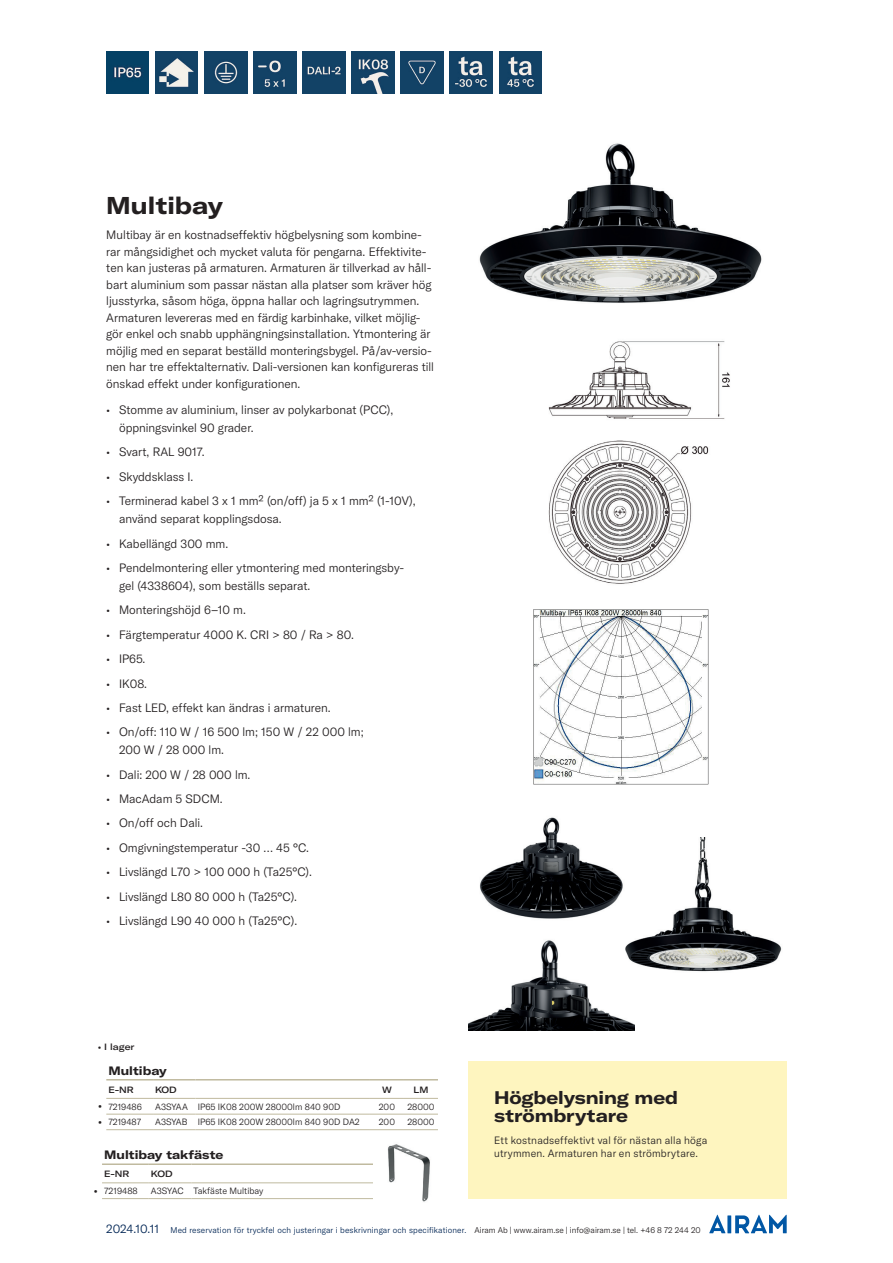
<style>
.page{position:relative;width:893px;height:1263px;background:#fff}
.page>*{position:absolute;margin:0;border:0;box-sizing:border-box;transform-origin:0 0}
.t1{font:700 expanded 24px "GT America";color:#231f20}
.t2{font:700 expanded 18px/18px "GT America";letter-spacing:-.005em;color:#231f20}
.t3{font:300 12px/16.5px "GT America";color:#231f20}
.t4{font:700 expanded 12px "GT America";color:#231f20}
.t5{font:300 10.5px/13.5px "GT America";letter-spacing:.02em;color:#231f20}
.t6{font:300 9px "GT America";color:#231f20}
.t7{font:500 expanded 9px "GT America";color:#231f20}
.t8{font:500 expanded 9px "GT America LC";letter-spacing:-.005em;color:#231f20}
.t9{font:300 8.25px "GT America";letter-spacing:.02em;color:#002554}
.s1{font-size:13.5px}
.s2{font-size:12px}
.s3{color:#231f20}
</style>
<div class="page">
<svg style="left:727px;top:1215px;width:4px;height:18px"></svg>
<svg style="left:709px;top:1215px;width:17px;height:18px"></svg>
<svg style="left:735px;top:1215px;width:52px;height:18px"></svg>
<img style="left:533px;top:609px;width:175px;height:175px">
<div style="left:468px;top:1061px;width:319px;height:138px;background:#fef5bf"></div>
<img style="left:479px;top:143px;width:283px;height:160px">
<img style="left:548px;top:341px;width:182px;height:243px">
<img style="left:480px;top:817px;width:143px;height:102px">
<img style="left:469px;top:940px;width:165px;height:90px">
<img style="left:625px;top:837px;width:157px;height:146px">
<hr style="left:106px;top:1079px;width:47px;height:1px;background:#c0ba9f">
<hr style="left:106px;top:1098px;width:47px;height:1px;background:#c0ba9f">
<hr style="left:153px;top:1079px;width:43px;height:1px;background:#c0ba9f">
<hr style="left:153px;top:1098px;width:43px;height:1px;background:#c0ba9f">
<hr style="left:196px;top:1079px;width:174px;height:1px;background:#c0ba9f">
<hr style="left:196px;top:1098px;width:174px;height:1px;background:#c0ba9f">
<hr style="left:370px;top:1079px;width:34px;height:1px;background:#c0ba9f">
<hr style="left:370px;top:1098px;width:34px;height:1px;background:#c0ba9f">
<hr style="left:404px;top:1079px;width:34px;height:1px;background:#c0ba9f">
<hr style="left:404px;top:1098px;width:34px;height:1px;background:#c0ba9f">
<hr style="left:404px;top:1114px;width:34px;height:1px;background:#c0ba9f">
<hr style="left:404px;top:1129px;width:34px;height:1px;background:#c0ba9f">
<hr style="left:106px;top:1114px;width:47px;height:1px;background:#c0ba9f">
<hr style="left:106px;top:1129px;width:47px;height:1px;background:#c0ba9f">
<hr style="left:153px;top:1114px;width:43px;height:1px;background:#c0ba9f">
<hr style="left:153px;top:1129px;width:43px;height:1px;background:#c0ba9f">
<hr style="left:196px;top:1114px;width:174px;height:1px;background:#c0ba9f">
<hr style="left:196px;top:1129px;width:174px;height:1px;background:#c0ba9f">
<hr style="left:370px;top:1114px;width:34px;height:1px;background:#c0ba9f">
<hr style="left:370px;top:1129px;width:34px;height:1px;background:#c0ba9f">
<hr style="left:102px;top:1163px;width:47px;height:2px;background:#c0ba9f">
<hr style="left:102px;top:1182px;width:47px;height:1px;background:#c0ba9f">
<hr style="left:149px;top:1163px;width:42px;height:2px;background:#c0ba9f">
<hr style="left:149px;top:1182px;width:42px;height:1px;background:#c0ba9f">
<hr style="left:191px;top:1163px;width:230px;height:2px;background:#c0ba9f">
<hr style="left:191px;top:1182px;width:230px;height:1px;background:#c0ba9f">
<hr style="left:102px;top:1198px;width:47px;height:1px;background:#c0ba9f">
<hr style="left:149px;top:1198px;width:42px;height:1px;background:#c0ba9f">
<hr style="left:191px;top:1198px;width:230px;height:1px;background:#c0ba9f">
<img style="left:106px;top:51px;width:43px;height:43px">
<img style="left:155px;top:51px;width:43px;height:43px">
<img style="left:204px;top:51px;width:43px;height:43px">
<img style="left:254px;top:51px;width:42px;height:43px">
<img style="left:303px;top:51px;width:42px;height:43px">
<img style="left:352px;top:51px;width:42px;height:43px">
<img style="left:401px;top:51px;width:42px;height:43px">
<img style="left:450px;top:51px;width:42px;height:43px">
<img style="left:499px;top:51px;width:43px;height:43px">
<img style="left:373px;top:1144px;width:57px;height:58px">
<h1 class="t1" style="left:106px;top:191px;width:118px">Multibay</h1>
<p class="t3" style="left:106px;top:227px;width:329px">Multibay är en kostnadseffektiv högbelysning som kombine&shy;rar mångsidighet och mycket valuta för pengarna. Effektivite&shy;ten kan justeras på armaturen. Armaturen är tillverkad av håll&shy;bart aluminium som passar nästan alla platser som kräver hög ljusstyrka, såsom höga, öppna hallar och lagringsutrymmen.<br>Armaturen levereras med en färdig karbinhake, vilket möjlig&shy;gör enkel och snabb upphängningsinstallation. Ytmontering är möjlig med en separat beställd monteringsbygel. På/av-versio&shy;nen har tre effektalternativ. Dali-versionen kan konfigureras till önskad effekt under konfigurationen.</p>
<p class="t3" style="left:119px;top:401px;width:276px;line-height:18px;text-indent:-13px">• Stomme av aluminium, linser av polykarbonat (PCC), öppningsvinkel 90 grader.</p>
<p class="t3" style="left:106px;top:444px;width:100px">• Svart, RAL 9017.</p>
<p class="t3" style="left:106px;top:468px;width:89px">• Skyddsklass I.</p>
<p class="t3" style="left:119px;top:492px;width:298px;line-height:18px;text-indent:-13px">• Terminerad kabel 3 x 1 mm2 (on/off) ja 5 x 1 mm2 (1-10V), använd separat kopplingsdosa.</p>
<p class="t3" style="left:106px;top:535px;width:123px">• Kabellängd 300 mm.</p>
<p class="t3" style="left:119px;top:559px;width:287px;line-height:18px;text-indent:-13px">• Pendelmontering eller ytmontering med monteringsby&shy;gel (4338604), som beställs separat.</p>
<p class="t3" style="left:106px;top:602px;width:141px">• Monteringshöjd 6–10 m.</p>
<p class="t3" style="left:106px;top:626px;width:249px">• Färgtemperatur 4000 K. CRI &gt; 80 / Ra &gt; 80.</p>
<p class="t3" style="left:106px;top:651px;width:41px">• IP65.</p>
<p class="t3" style="left:106px;top:675px;width:42px">• IK08.</p>
<p class="t3" style="left:106px;top:699px;width:226px">• Fast LED, effekt kan ändras i armaturen.</p>
<p class="t3" style="left:119px;top:723px;width:246px;line-height:18px;text-indent:-13px">• On/off: 110 W / 16 500 lm; 150 W / 22 000 lm;<br>200 W / 28 000 lm.</p>
<p class="t3" style="left:106px;top:766px;width:146px">• Dali: 200 W / 28 000 lm.</p>
<p class="t3" style="left:106px;top:790px;width:118px">• MacAdam 5 SDCM.</p>
<p class="t3" style="left:106px;top:815px;width:98px">• On/off och Dali.</p>
<p class="t3" style="left:106px;top:839px;width:204px">• Omgivningstemperatur -30 … 45 °C.</p>
<p class="t3" style="left:106px;top:864px;width:207px">• Livslängd L70 &gt; 100 000 h (Ta25°C).</p>
<p class="t3" style="left:106px;top:888px;width:192px">• Livslängd L80 80 000 h (Ta25°C).</p>
<p class="t3" style="left:106px;top:912px;width:192px">• Livslängd L90 40 000 h (Ta25°C).</p>
<p class="t8" style="left:98px;top:1041px;width:38px">• I lager</p>
<p class="t4" style="left:108px;top:1063px;width:60px">Multibay</p>
<p class="t7" style="left:108px;top:1084px;width:27px">E-NR</p>
<p class="t7" style="left:155px;top:1084px;width:23px">KOD</p>
<p class="t7" style="left:382px;top:1084px;width:11px">W</p>
<p class="t7" style="left:414px;top:1084px;width:16px">LM</p>
<p class="t6" style="left:98px;top:1101px;width:46px"><span class="s1">•</span> 7219486</p>
<p class="t6" style="left:155px;top:1101px;width:187px">A3SYAA IP65 IK08 200W 28000lm 840 90D</p>
<p class="t6" style="left:379px;top:1101px;width:18px">200</p>
<p class="t6" style="left:407px;top:1101px;width:28px">28000</p>
<p class="t6" style="left:98px;top:1117px;width:45px"><span class="s1">•</span> 7219487</p>
<p class="t6" style="left:155px;top:1117px;width:206px">A3SYAB IP65 IK08 200W 28000lm 840 90D DA2</p>
<p class="t6" style="left:379px;top:1117px;width:18px">200</p>
<p class="t6" style="left:407px;top:1117px;width:28px">28000</p>
<p class="t4" style="left:104px;top:1147px;width:121px">Multibay takfäste</p>
<p class="t7" style="left:104px;top:1168px;width:27px">E-NR</p>
<p class="t7" style="left:151px;top:1168px;width:23px">KOD</p>
<p class="t6" style="left:94px;top:1186px;width:46px"><span class="s1">•</span> 7219488</p>
<p class="t6" style="left:151px;top:1186px;width:114px">A3SYAC Takfäste Multibay</p>
<h2 class="t2" style="left:494px;top:1088px;width:186px">Högbelysning med strömbrytare</h2>
<p class="t5" style="left:494px;top:1133px;width:215px">Ett kostnadseffektivt val för nästan alla höga utrymmen. Armaturen har en strömbrytare.</p>
<p class="t9" style="left:106px;top:1225px;width:596px"><span class="s2">2024.10.11</span> Med reservation för tryckfel och justeringar i beskrivningar och specifikationer. <span class="s3">Airam Ab | www.airam.se | info@airam.se | tel. +46 8 72 244 20</span></p>
</div>
